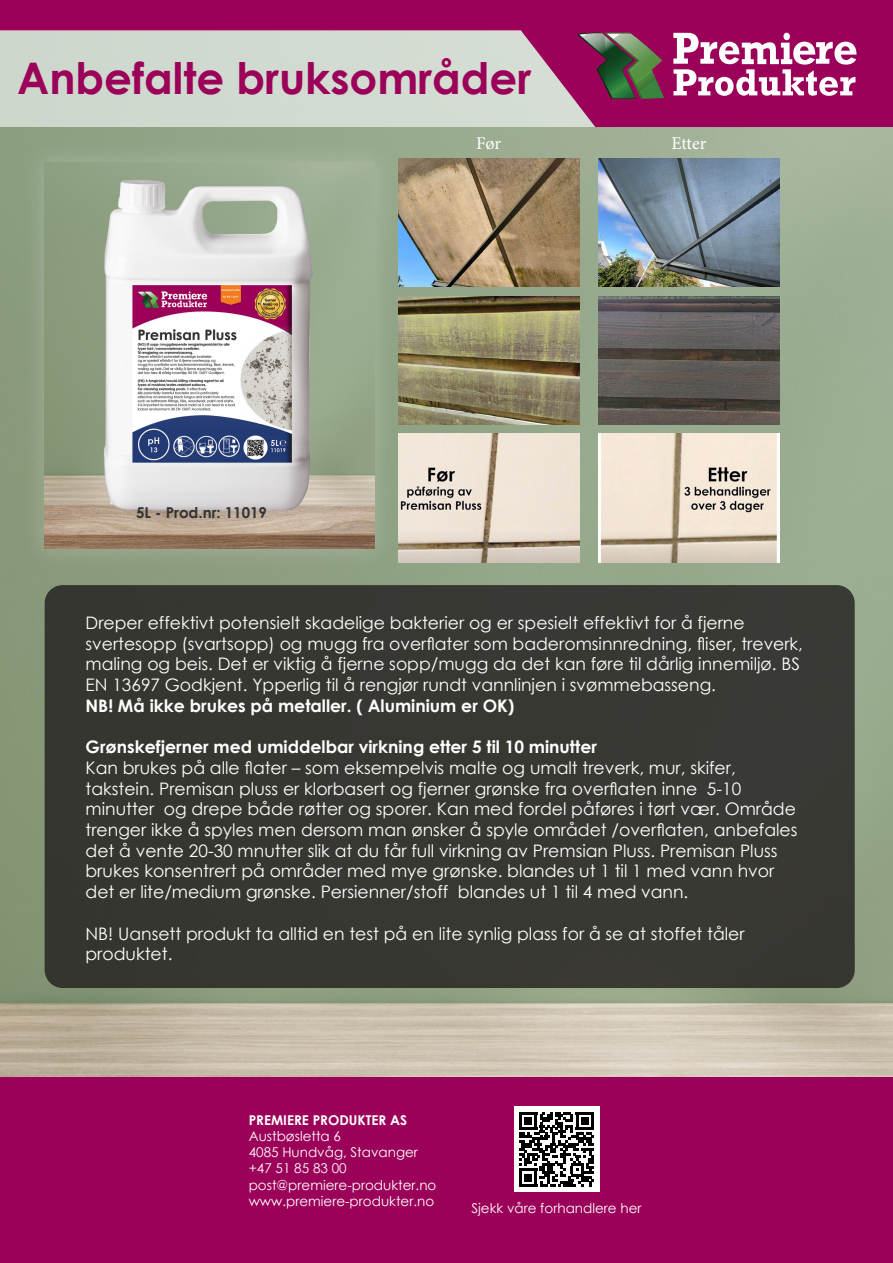
<style>
.page{position:relative;width:893px;height:1263px;background:#fff}
.page>*{position:absolute;margin:0;border:0;box-sizing:border-box;transform-origin:0 0}
.t1{font:700 43.5px "Century Gothic";color:#9c0159}
.t2{font:18px "Minion Pro";letter-spacing:-.01em;color:#fff}
.t3{font:17.25px/20.7px "Century Gothic";color:#fff}
.t4{font:700 17.25px "Century Gothic";color:#fff}
.t5{font:700 15px "Century Gothic";color:#333}
.t6{font:13.5px "Century Gothic";color:#fff}
.t7{font:700 13.5px "Century Gothic";color:#fff}
</style>
<div class="page">
<img style="left:0;top:127px;width:893px;height:950px">
<svg style="left:0;top:0;width:893px;height:127px;background:#ba7d9d"></svg>
<div style="left:0;top:1077px;width:893px;height:186px;background:#9c0159"></div>
<svg style="left:577px;top:33px;width:279px;height:68px"></svg>
<div style="left:45px;top:585px;width:810px;height:403px;background:#383833;border-radius:18px"></div>
<div style="left:514px;top:1107px;width:85px;height:85px;background:#fff"></div>
<svg style="left:519px;top:1112px;width:75px;height:74px"></svg>
<div style="left:21px;top:139px;width:377px;height:433px;background:#fff;opacity:.17"></div>
<img style="left:45px;top:163px;width:329px;height:386px">
<img style="left:398px;top:158px;width:181px;height:129px">
<img style="left:398px;top:296px;width:181px;height:128px">
<img style="left:398px;top:434px;width:181px;height:128px">
<img style="left:599px;top:434px;width:180px;height:128px">
<img style="left:599px;top:296px;width:180px;height:128px">
<img style="left:599px;top:158px;width:180px;height:129px">
<p class="t1" style="left:17px;top:46px;width:516px">Anbefalte bruksområder</p>
<p class="t5" style="left:136px;top:501px;width:132px">5L - Prod.nr: 11019</p>
<p class="t2" style="left:476px;top:131px;width:26px">Før</p>
<p class="t2" style="left:671px;top:131px;width:36px">Etter</p>
<p class="t3" style="left:86px;top:612px;width:719px">Dreper effektivt potensielt skadelige bakterier og er spesielt effektivt for å fjerne svertesopp (svartsopp) og mugg fra overflater som baderomsinnredning, fliser, treverk, maling og beis. Det er viktig å fjerne sopp/mugg da det kan føre til dårlig innemiljø. BS EN 13697 Godkjent. Ypperlig til å rengjør rundt vannlinjen i svømmebasseng.</p>
<p class="t4" style="left:86px;top:692px;width:430px">NB! Må ikke brukes på metaller. ( Aluminium er OK)</p>
<p class="t4" style="left:86px;top:734px;width:513px">Grønskefjerner med umiddelbar virkning etter 5 til 10 minutter</p>
<p class="t3" style="left:86px;top:757px;width:652px">Kan brukes på alle flater – som eksempelvis malte og umalt treverk, mur, skifer,</p>
<p class="t3" style="left:86px;top:778px;width:657px">takstein. Premisan pluss er klorbasert og fjerner grønske fra overflaten inne 5-10</p>
<p class="t3" style="left:86px;top:798px;width:713px">minutter og drepe både røtter og sporer. Kan med fordel påføres i tørt vær. Område trenger ikke å spyles men dersom man ønsker å spyle området /overflaten, anbefales det å vente 20-30 mnutter slik at du får full virkning av Premsian Pluss. Premisan Pluss brukes konsentrert på områder med mye grønske. blandes ut 1 til 1 med vann hvor det er lite/medium grønske. Persienner/stoff blandes ut 1 til 4 med vann.</p>
<p class="t3" style="left:86px;top:923px;width:661px">NB! Uansett produkt ta alltid en test på en lite synlig plass for å se at stoffet tåler</p>
<p class="t3" style="left:86px;top:943px;width:88px">produktet.</p>
<p class="t7" style="left:249px;top:1110px;width:160px">PREMIERE PRODUKTER AS</p>
<p class="t6" style="left:249px;top:1127px;width:94px">Austbøsletta 6</p>
<p class="t6" style="left:249px;top:1143px;width:171px">4085 Hundvåg, Stavanger</p>
<p class="t6" style="left:249px;top:1159px;width:99px">+47 51 85 83 00</p>
<p class="t6" style="left:249px;top:1175px;width:189px">post@premiere-produkter.no</p>
<p class="t6" style="left:249px;top:1191px;width:187px">www.premiere-produkter.no</p>
<p class="t6" style="left:471px;top:1198px;width:172px">Sjekk våre forhandlere her</p>
</div>
